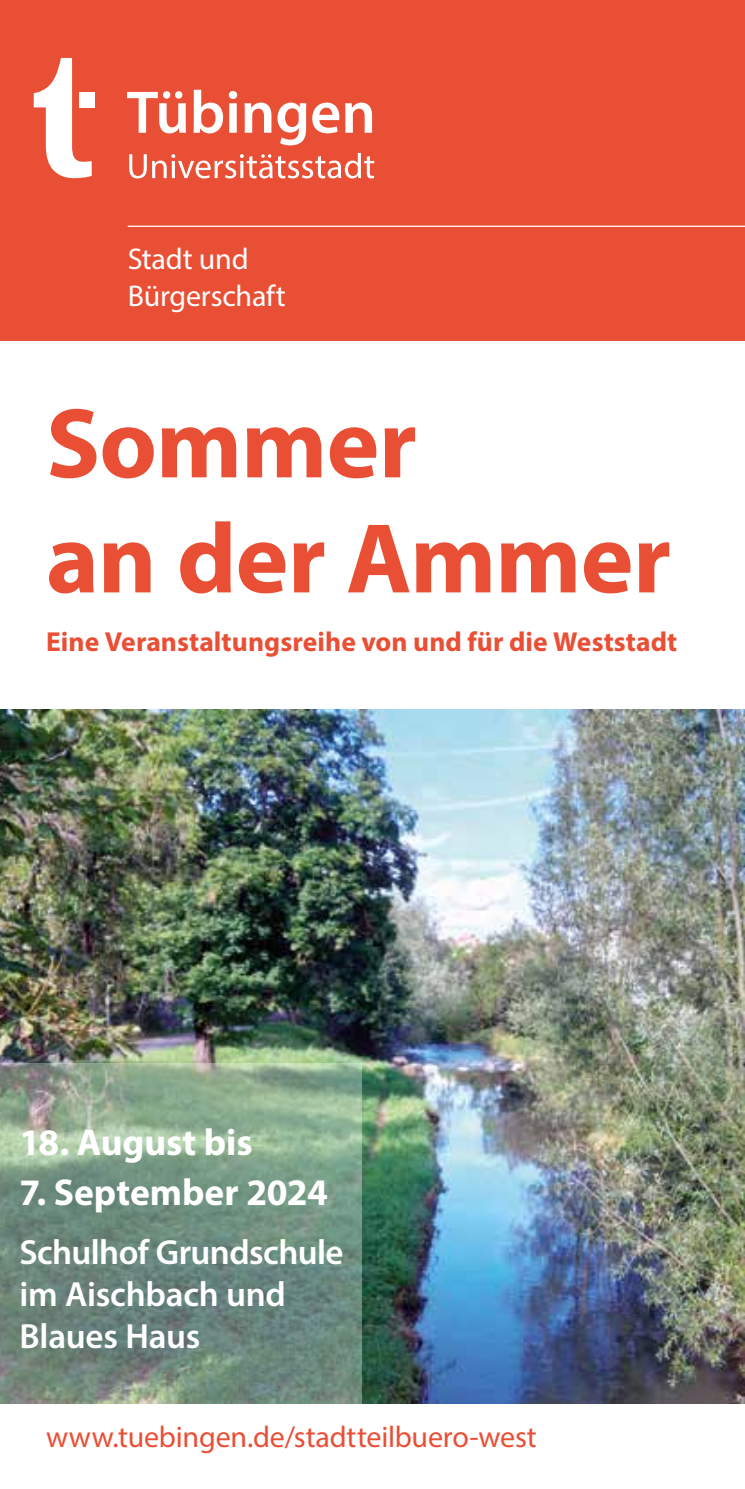
<style>
.page{position:relative;width:745px;height:1489px;background:#fff}
.page>*{position:absolute;margin:0;border:0;box-sizing:border-box;transform-origin:0 0}
.t1{font:700 100px/115px "Myriad Pro";letter-spacing:-.01em;color:#e94f35}
.t2{font:700 37.5px "Myriad Pro";color:#fff}
.t3{font:600 35px/42px "Myriad Pro";letter-spacing:-.01em;color:#fff}
.t4{font:30px "Myriad Pro";letter-spacing:-.005em;color:#e94f35}
.t5{font:30px/37.5px "Myriad Pro";letter-spacing:-.005em;color:#fff}
.t6{font:700 27.5px "Myriad Pro";color:#e94f35}
</style>
<div class="page">
<div style="left:0;top:0;width:744px;height:340px;background:#e94f35"></div>
<hr style="left:128px;top:226px;width:616px;height:1px;background:#fff">
<svg style="left:129px;top:153px;width:245px;height:25px"></svg>
<svg style="left:127px;top:90px;width:245px;height:55px"></svg>
<svg style="left:34px;top:58px;width:58px;height:120px"></svg>
<div style="left:80px;top:92px;width:15px;height:15px;background:#fff"></div>
<img style="left:0;top:709px;width:744px;height:694px">
<svg style="left:0;top:1063px;width:361px;height:341px;background:#799584"></svg>
<p class="t5" style="left:128px;top:239px;width:159px">Stadt und<br>Bürgerschaft</p>
<h1 class="t1" style="left:46px;top:383px;width:626px">Sommer<br>an der Ammer</h1>
<p class="t6" style="left:46px;top:624px;width:632px">Eine Veranstaltungsreihe von und für die Weststadt</p>
<h2 class="t2" style="left:19px;top:1117px;width:234px">18. August bis</h2>
<h2 class="t2" style="left:19px;top:1167px;width:310px">7. September 2024</h2>
<p class="t3" style="left:19px;top:1229px;width:325px">Schulhof Grundschule im Aischbach und<br>Blaues Haus</p>
<p class="t4" style="left:46px;top:1418px;width:492px">www.tuebingen.de/stadtteilbuero-west</p>
</div>
